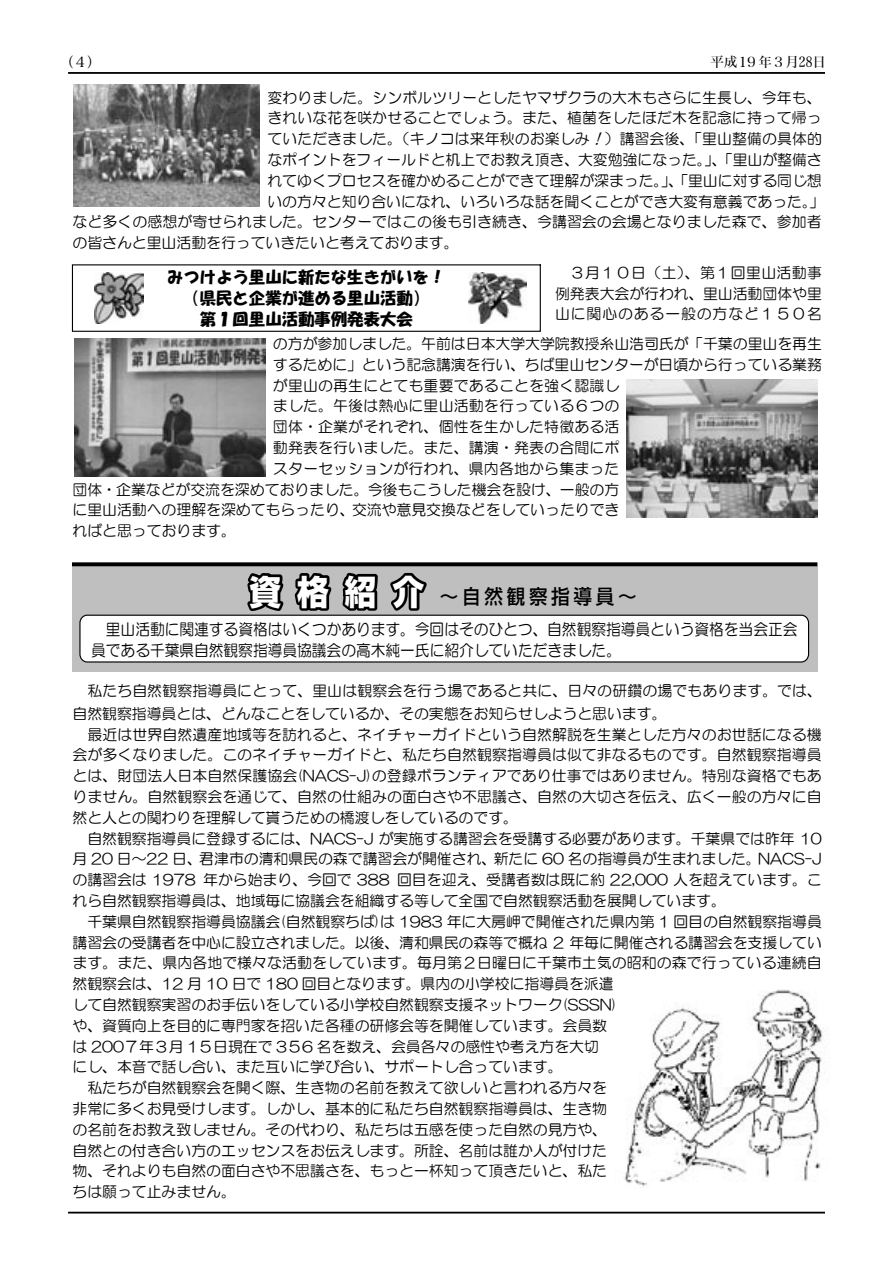
<style>
.page{position:relative;width:893px;height:1263px;background:#fff}
.page>*{position:absolute;margin:0;border:0;box-sizing:border-box;transform-origin:0 0}
.t1{font:500 19.95px "Shin Go Pro";letter-spacing:.2em;color:#000;scale:.93 1}
.t2{font:16.35px/20.9px "HG Soei Kakupoptai";letter-spacing:.005em;color:#000;text-align:center}
.t3{font:15.9px/20.7px "HG Maru Gothic MPRO";color:#000;scale:.92 1}
.t4{font:14.85px/20.7px "HG Maru Gothic MPRO";color:#000;text-align:justify}
.t5{font:13.5px "Hiragino Min W4 90 ms RKSJ H";color:#000}
.s1{font-style:italic}
.s2{font-weight:800;font-size:34.05px;color:#fff}
</style>
<div class="page">
<div style="left:72px;top:567px;width:745px;height:105px;background:#bfbfbf"></div>
<img style="left:624px;top:989px;width:200px;height:198px">
<hr style="left:68px;top:72px;width:757px;height:2px;background:#000">
<hr style="left:68px;top:1212px;width:757px;height:1px;background:#000">
<div style="left:72px;top:264px;width:469px;height:68px;border:1px solid #000"></div>
<img style="left:95px;top:272px;width:48px;height:52px">
<img style="left:469px;top:273px;width:57px;height:50px">
<div style="left:80px;top:615px;width:728px;height:47px;background:#fff;border-radius:7px"></div>
<div style="left:79px;top:615px;width:730px;height:47px;border:1px solid #000;border-radius:7px"></div>
<img style="left:73px;top:85px;width:186px;height:122px">
<img style="left:75px;top:338px;width:190px;height:138px">
<img style="left:627px;top:379px;width:190px;height:138px">
<svg style="left:234px;top:566px;width:199px;height:51px"></svg>
<svg style="left:72px;top:562px;width:745px;height:4px;background:#161616"></svg>
<p class="t5" style="left:60px;top:55px;width:42px">（４）</p>
<p class="t5" style="left:710px;top:55px;width:117px">平成１９年３月28日</p>
<p class="t4" style="left:267px;top:87px;width:556px">変わりました。シンボルツリーとしたヤマザクラの大木もさらに生長し、今年も、</p>
<p class="t4" style="left:267px;top:108px;width:556px">きれいな花を咲かせることでしょう。また、植菌をしたほだ木を記念に持って帰っ</p>
<p class="t4" style="left:267px;top:128px;width:556px">ていただきました。（キノコは来年秋のお楽しみ<span class="s1">！</span>）講習会後、「里山整備の具体的</p>
<p class="t4" style="left:267px;top:149px;width:556px">なポイントをフィールドと机上でお教え頂き、大変勉強になった。」、「里山が整備さ</p>
<p class="t4" style="left:267px;top:170px;width:556px">れてゆくプロセスを確かめることができて理解が深まった。」、「里山に対する同じ想</p>
<p class="t4" style="left:267px;top:191px;width:558px">いの方々と知り合いになれ、いろいろな話を聞くことができ大変有意義であった。」</p>
<p class="t4" style="left:72px;top:212px;width:751px">など多くの感想が寄せられました。センターではこの後も引き続き、今講習会の会場となりました森で、参加者</p>
<p class="t4" style="left:72px;top:232px;width:388px">の皆さんと里山活動を行っていきたいと考えております。</p>
<p class="t4" style="left:555px;top:262px;width:268px;text-indent:15px">３月１０日（土）、第１回里山活動事例発表大会が行われ、里山活動団体や里山に関心のある一般の方など１５０名</p>
<p class="t4" style="left:273px;top:333px;width:550px">の方が参加しました。午前は日本大学大学院教授糸山浩司氏が「千葉の里山を再生</p>
<p class="t4" style="left:273px;top:354px;width:550px">するために」という記念講演を行い、ちば里山センターが日頃から行っている業務</p>
<p class="t4" style="left:273px;top:375px;width:348px">が里山の再生にとても重要であることを強く認識し</p>
<p class="t4" style="left:273px;top:396px;width:348px">ました。午後は熱心に里山活動を行っている６つの</p>
<p class="t4" style="left:273px;top:416px;width:348px">団体・企業がそれぞれ、個性を生かした特徴ある活</p>
<p class="t4" style="left:273px;top:437px;width:348px">動発表を行いました。また、講演・発表の合間にポ</p>
<p class="t4" style="left:273px;top:458px;width:348px">スターセッションが行われ、県内各地から集まった</p>
<p class="t4" style="left:72px;top:479px;width:548px">団体・企業などが交流を深めておりました。今後もこうした機会を設け、一般の方</p>
<p class="t4" style="left:72px;top:500px;width:548px">に里山活動への理解を深めてもらったり、交流や意見交換などをしていったりでき</p>
<p class="t4" style="left:72px;top:520px;width:165px">ればと思っております。</p>
<p class="t2" style="left:167px;top:267px;width:280px">みつけよう里山に新たな生きがいを！（県民と企業が進める里山活動）<br>第１回里山活動事例発表大会</p>
<p class="t1" style="left:250px;top:580px;width:418px"><span class="s2">資格紹介</span> ～自然観察指導員～</p>
<p class="t3" style="left:91px;top:619px;width:769px;text-indent:15px">里山活動に関連する資格はいくつかあります。今回はそのひとつ、自然観察指導員という資格を当会正会員である千葉県自然観察指導員協議会の高木純一氏に紹介していただきました。</p>
<p class="t4" style="left:87px;top:680px;width:736px">私たち自然観察指導員にとって、里山は観察会を行う場であると共に、日々の研鑽の場でもあります。では、</p>
<p class="t4" style="left:72px;top:703px;width:596px">自然観察指導員とは、どんなことをしているか、その実態をお知らせしようと思います。</p>
<p class="t4" style="left:87px;top:724px;width:736px">最近は世界自然遺産地域等を訪れると、ネイチャーガイドという自然解説を生業とした方々のお世話になる機</p>
<p class="t4" style="left:72px;top:745px;width:751px">会が多くなりました。このネイチャーガイドと、私たち自然観察指導員は似て非なるものです。自然観察指導員</p>
<p class="t4" style="left:72px;top:765px;width:751px">とは、財団法人日本自然保護協会(NACS-J)の登録ボランティアであり仕事ではありません。特別な資格でもあ</p>
<p class="t4" style="left:72px;top:786px;width:751px">りません。自然観察会を通じて、自然の仕組みの面白さや不思議さ、自然の大切さを伝え、広く一般の方々に自</p>
<p class="t4" style="left:72px;top:807px;width:447px">然と人との関わりを理解して貰うための橋渡しをしているのです。</p>
<p class="t4" style="left:87px;top:828px;width:736px">自然観察指導員に登録するには、NACS-J が実施する講習会を受講する必要があります。千葉県では昨年 10</p>
<p class="t4" style="left:72px;top:849px;width:751px">月 20 日～22 日、君津市の清和県民の森で講習会が開催され、新たに 60 名の指導員が生まれました。NACS-J</p>
<p class="t4" style="left:72px;top:869px;width:751px">の講習会は 1978 年から始まり、今回で 388 回目を迎え、受講者数は既に約 22,000 人を超えています。こ</p>
<p class="t4" style="left:72px;top:890px;width:655px">れら自然観察指導員は、地域毎に協議会を組織する等して全国で自然観察活動を展開しています。</p>
<p class="t4" style="left:87px;top:911px;width:736px">千葉県自然観察指導員協議会(自然観察ちば)は 1983 年に大房岬で開催された県内第 1 回目の自然観察指導員</p>
<p class="t4" style="left:72px;top:932px;width:751px">講習会の受講者を中心に設立されました。以後、清和県民の森等で概ね 2 年毎に開催される講習会を支援してい</p>
<p class="t4" style="left:72px;top:953px;width:751px">ます。また、県内各地で様々な活動をしています。毎月第２日曜日に千葉市土気の昭和の森で行っている連続自</p>
<p class="t4" style="left:72px;top:973px;width:543px">然観察会は、12 月 10 日で 180 回目となります。県内の小学校に指導員を派遣</p>
<p class="t4" style="left:72px;top:994px;width:546px">して自然観察実習のお手伝いをしている小学校自然観察支援ネットワーク(SSSN)</p>
<p class="t4" style="left:72px;top:1015px;width:536px">や、資質向上を目的に専門家を招いた各種の研修会等を開催しています。会員数</p>
<p class="t4" style="left:72px;top:1036px;width:528px">は 200７年３月 1５日現在で 3５6 名を数え、会員各々の感性や考え方を大切</p>
<p class="t4" style="left:72px;top:1056px;width:492px">にし、本音で話し合い、また互いに学び合い、サポートし合っています。</p>
<p class="t4" style="left:87px;top:1077px;width:521px">私たちが自然観察会を開く際、生き物の名前を教えて欲しいと言われる方々を</p>
<p class="t4" style="left:72px;top:1098px;width:536px">非常に多くお見受けします。しかし、基本的に私たち自然観察指導員は、生き物</p>
<p class="t4" style="left:72px;top:1119px;width:536px">の名前をお教え致しません。その代わり、私たちは五感を使った自然の見方や、</p>
<p class="t4" style="left:72px;top:1140px;width:536px">自然との付き合い方のエッセンスをお伝えします。所詮、名前は誰か人が付けた</p>
<p class="t4" style="left:72px;top:1160px;width:536px">物、それよりも自然の面白さや不思議さを、もっと一杯知って頂きたいと、私た</p>
<p class="t4" style="left:72px;top:1181px;width:165px">ちは願って止みません。</p>
</div>
